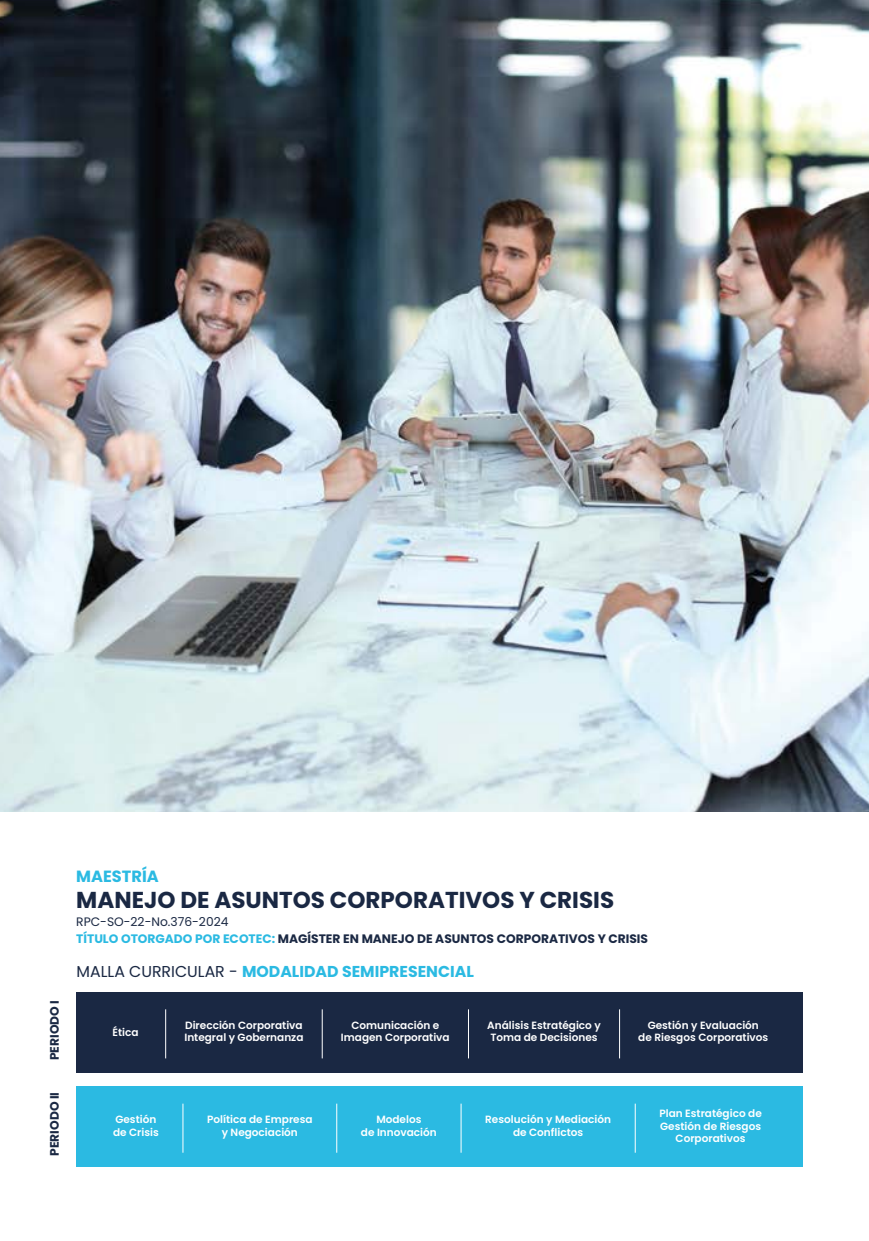
<style>
.page{position:relative;width:869px;height:1241px;background:#fff}
.page>*{position:absolute;margin:0;border:0;box-sizing:border-box;transform-origin:0 0}
.t1{font:700 22.93px "Poppins";color:#1a2843}
.t2{font:700 16.28px "Poppins";color:#2bbae2}
.t3{font:700 15.75px "Poppins";color:#2bbae2}
.t4{font:700 12.25px/17.5px "Poppins";color:#1a2843}
.t5{font:600 10.5px/12.2px "Poppins";color:#fff;text-align:center}
.s1{font-weight:400}
.s2{color:#2bbae2}
.s3{font-weight:400;color:#1a2843}
</style>
<div class="page">
<div style="left:76px;top:992px;width:726px;height:80px;background:#1a2843"></div>
<div style="left:76px;top:1086px;width:726px;height:80px;background:#2bbae2"></div>
<hr style="left:165px;top:1009px;width:1px;height:49px;background:#fff">
<hr style="left:182px;top:1103px;width:1px;height:49px;background:#fff">
<hr style="left:322px;top:1009px;width:1px;height:49px;background:#fff">
<hr style="left:336px;top:1103px;width:1px;height:49px;background:#fff">
<hr style="left:468px;top:1009px;width:1px;height:49px;background:#fff">
<hr style="left:460px;top:1103px;width:1px;height:49px;background:#fff">
<hr style="left:619px;top:1009px;width:1px;height:49px;background:#fff">
<hr style="left:634px;top:1103px;width:1px;height:49px;background:#fff">
<img style="left:0;top:0;width:868px;height:811px">
<p class="t4" style="left:46px;top:1060px;width:62px;rotate:-90deg">PERIODO I</p>
<p class="t4" style="left:46px;top:1155px;width:65px;rotate:-90deg">PERIODO II</p>
<h2 class="t2" style="left:76px;top:866px;width:84px">MAESTRÍA</h2>
<h1 class="t1" style="left:76px;top:886px;width:539px">MANEJO DE ASUNTOS CORPORATIVOS Y CRISIS</h1>
<p class="t4" style="left:76px;top:912px;width:573px"><span class="s1">RPC-SO-22-No.376-2024<br></span><span class="s2">TÍTULO OTORGADO POR ECOTEC:</span> MAGÍSTER EN MANEJO DE ASUNTOS CORPORATIVOS Y CRISIS</p>
<h3 class="t3" style="left:76px;top:962px;width:398px"><span class="s3">MALLA CURRICULAR -</span> MODALIDAD SEMIPRESENCIAL</h3>
<p class="t5" style="left:112px;top:1025px;width:28px">Ética</p>
<p class="t5" style="left:184px;top:1019px;width:120px;text-align:left">Dirección Corporativa<br>Integral y Gobernanza</p>
<p class="t5" style="left:487px;top:1019px;width:115px;text-align:left">Análisis Estratégico y<br>Toma de Decisiones</p>
<p class="t5" style="left:341px;top:1019px;width:110px">Comunicación e<br>Imagen Corporativa</p>
<p class="t5" style="left:638px;top:1019px;width:131px">Gestión y Evaluación<br>de Riesgos Corporativos</p>
<p class="t5" style="left:113px;top:1113px;width:47px;text-align:left">Gestión de Crisis</p>
<p class="t5" style="left:207px;top:1113px;width:107px">Política de Empresa y Negociación</p>
<p class="t5" style="left:361px;top:1113px;width:77px">Modelos<br>de Innovación</p>
<p class="t5" style="left:485px;top:1113px;width:127px">Resolución y Mediación de Conflictos</p>
<p class="t5" style="left:659px;top:1107px;width:104px">Plan Estratégico de<br>Gestión de Riesgos<br>Corporativos</p>
</div>
